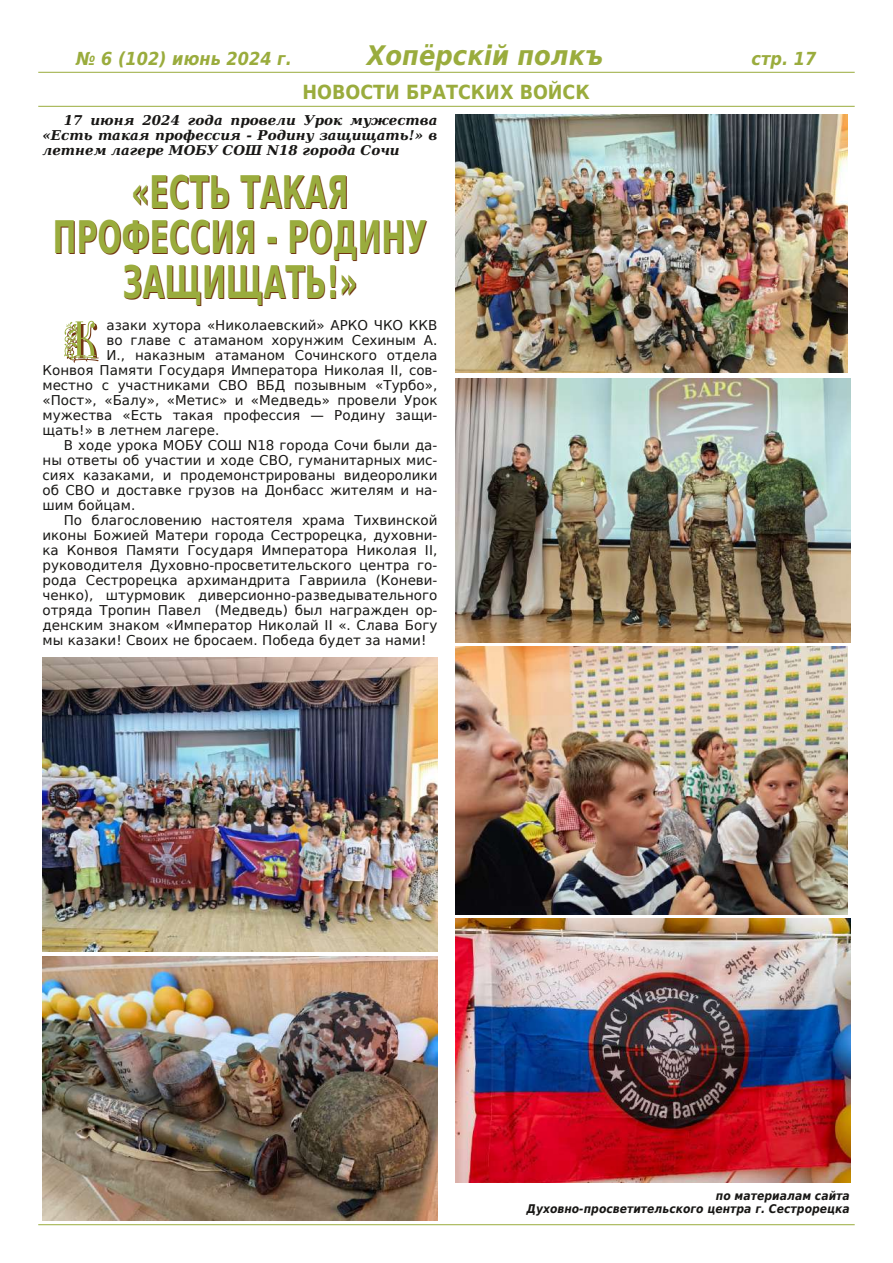
<style>
.page{position:relative;width:893px;height:1263px;background:#fff}
.page>*{position:absolute;margin:0;border:0;box-sizing:border-box;transform-origin:0 0}
.t1{font:51.3px "Remeslo";color:#713513}
.t2{font:700 45px/45px "DejaVu Sans Condensed";color:#713513;text-align:center;scale:.7 1}
.t3{font:italic 700 27px "DejaVu Sans Condensed";color:#9aac3d}
.t4{font:700 19.5px "DejaVu Sans Condensed";color:#9aac3d}
.t5{font:italic 700 18px "DejaVu Sans Condensed";color:#9aac3d}
.t6{font:13.5px "DejaVu Sans";color:#181715}
.t7{font:italic 700 13.5px/15px "DejaVu Serif";color:#181715;text-align:justify}
.t8{font:italic 700 12px/13.5px "DejaVu Sans Condensed";letter-spacing:.005em;color:#181715;text-align:right}
</style>
<div class="page">
<hr style="left:38px;top:72px;width:817px;height:1px;background:#9aac3d">
<hr style="left:38px;top:1224px;width:817px;height:1px;background:#9aac3d">
<hr style="left:38px;top:106px;width:817px;height:1px;background:#9aac3d">
<img style="left:455px;top:918px;width:395px;height:264px">
<img style="left:43px;top:957px;width:395px;height:263px">
<img style="left:455px;top:378px;width:395px;height:264px">
<img style="left:455px;top:115px;width:392px;height:257px">
<img style="left:43px;top:658px;width:395px;height:293px">
<img style="left:455px;top:646px;width:392px;height:268px">
<h3 class="t5" style="left:76px;top:48px;width:217px">№ 6 (102) июнь 2024 г.</h3>
<h3 class="t3" style="left:367px;top:40px;width:238px">Хопёрскій полкъ</h3>
<h3 class="t5" style="left:751px;top:48px;width:66px">стр. 17</h3>
<h3 class="t4" style="left:303px;top:81px;width:289px">НОВОСТИ БРАТСКИХ ВОЙСК</h3>
<p class="t7" style="left:43px;top:113px;width:396px;text-indent:21px">17 июня 2024 года провели Урок мужества «Есть такая профессия - Родину защищать!» в летнем лагере МОБУ СОШ N18 города Сочи</p>
<h2 class="t2" style="left:54px;top:171px;width:536px">«ЕСТЬ ТАКАЯ<br>ПРОФЕССИЯ - РОДИНУ<br>ЗАЩИЩАТЬ!»</h2>
<h1 class="t1" style="left:66px;top:314px;width:36px">К</h1>
<p class="t6" style="left:106px;top:317px;width:332px">азаки хутора «Николаевский» АРКО ЧКО ККВ</p>
<p class="t6" style="left:107px;top:332px;width:332px">во главе с атаманом хорунжим Сехиным А.</p>
<p class="t6" style="left:107px;top:347px;width:332px">И., наказным атаманом Сочинского отдела</p>
<p class="t6" style="left:43px;top:362px;width:396px">Конвоя Памяти Государя Императора Николая II, сов‐</p>
<p class="t6" style="left:43px;top:377px;width:396px">местно с участниками СВО ВБД позывным «Турбо»,</p>
<p class="t6" style="left:43px;top:392px;width:396px">«Пост», «Балу», «Метис» и «Медведь» провели Урок</p>
<p class="t6" style="left:43px;top:407px;width:396px">мужества «Есть такая профессия — Родину защи‐</p>
<p class="t6" style="left:43px;top:422px;width:178px">щать!» в летнем лагере.</p>
<p class="t6" style="left:64px;top:437px;width:375px">В ходе урока МОБУ СОШ N18 города Сочи были да‐</p>
<p class="t6" style="left:43px;top:452px;width:396px">ны ответы об участии и ходе СВО, гуманитарных мис‐</p>
<p class="t6" style="left:43px;top:467px;width:396px">сиях казаками, и продемонстрированы видеоролики</p>
<p class="t6" style="left:43px;top:482px;width:396px">об СВО и доставке грузов на Донбасс жителям и на‐</p>
<p class="t6" style="left:43px;top:497px;width:94px">шим бойцам.</p>
<p class="t6" style="left:64px;top:512px;width:375px">По благословению настоятеля храма Тихвинской</p>
<p class="t6" style="left:43px;top:527px;width:396px">иконы Божией Матери города Сестрорецка, духовни‐</p>
<p class="t6" style="left:43px;top:542px;width:396px">ка Конвоя Памяти Государя Императора Николая II,</p>
<p class="t6" style="left:43px;top:557px;width:396px">руководителя Духовно-просветительского центра го‐</p>
<p class="t6" style="left:43px;top:572px;width:396px">рода Сестрорецка архимандрита Гавриила (Коневи‐</p>
<p class="t6" style="left:43px;top:587px;width:396px">ченко), штурмовик диверсионно-разведывательного</p>
<p class="t6" style="left:43px;top:602px;width:396px">отряда Тропин Павел (Медведь) был награжден ор‐</p>
<p class="t6" style="left:43px;top:617px;width:396px">денским знаком «Император Николай II «. Слава Богу</p>
<p class="t6" style="left:43px;top:632px;width:385px">мы казаки! Своих не бросаем. Победа будет за нами!</p>
<p class="t8" style="left:527px;top:1189px;width:325px">по материалам сайта<br>Духовно-просветительского центра г. Сестрорецка</p>
</div>
